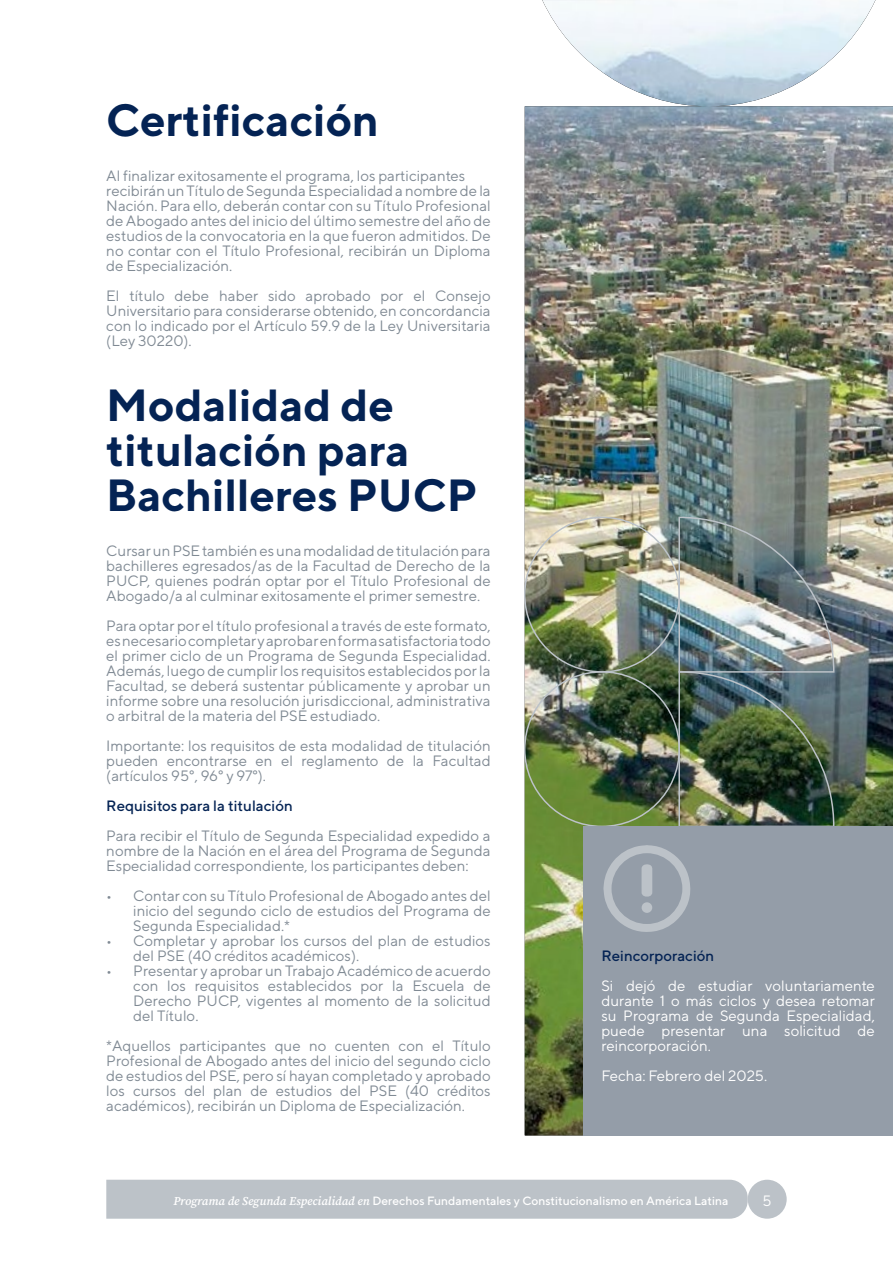
<style>
.page{position:relative;width:893px;height:1263px;background:#fff}
.page>*{position:absolute;margin:0;border:0;box-sizing:border-box;transform-origin:0 0}
.t1{font:700 45px/45px "TT Norms";color:#042354}
.t2{font:15px/15px "TT Norms";color:#808a94;text-align:justify}
.t3{font:15px/15px "TT Norms";color:#fff;text-align:justify}
.t4{font:500 15px "TT Norms";color:#042354}
.t5{font:500 12px "TT Norms";color:#fff}
.s1{font-family:"Source Serif Pro";font-weight:600;font-style:italic}
</style>
<div class="page">
<div style="left:106px;top:1180px;width:642px;height:39px;background:#bcc2c8"></div>
<div style="left:748px;top:1180px;width:39px;height:39px;background:#bcc2c8;border-radius:50%"></div>
<img style="left:525px;top:0;width:368px;height:1135px">
<img style="left:678px;top:516px;width:157px;height:310px">
<div style="left:584px;top:826px;width:309px;height:309px;background:#949da8"></div>
<svg style="left:603px;top:845px;width:88px;height:87px"></svg>
<div style="left:641px;top:902px;width:11px;height:11px;background:#bcc2c8;border-radius:50%"></div>
<h1 class="t1" style="left:106px;top:97px;width:274px">Certificación</h1>
<p class="t2" style="left:106px;top:168px;width:386px;text-align:left">Al finalizar exitosamente el programa, los participantes recibirán un Título de Segunda Especialidad a nombre de la Nación. Para ello, deberán contar con su Título Profesional de Abogado antes del inicio del último semestre del año de estudios de la convocatoria en la que fueron admitidos. De no contar con el Título Profesional, recibirán un Diploma de Especialización.</p>
<p class="t2" style="left:106px;top:288px;width:386px">El título debe haber sido aprobado por el Consejo Universitario para considerarse obtenido, en concordancia con lo indicado por el Artículo 59.9 de la Ley Universitaria (Ley 30220).</p>
<h1 class="t1" style="left:106px;top:382px;width:373px">Modalidad de titulación para<br>Bachilleres PUCP</h1>
<p class="t2" style="left:106px;top:543px;width:386px">Cursar un PSE también es una modalidad de titulación para bachilleres egresados/as de la Facultad de Derecho de la PUCP, quienes podrán optar por el Título Profesional de Abogado/a al culminar exitosamente el primer semestre.</p>
<p class="t2" style="left:106px;top:618px;width:386px">Para optar por el título profesional a través de este formato, es necesario completar y aprobar en forma satisfactoria todo el primer ciclo de un Programa de Segunda Especialidad.<br>Además, luego de cumplir los requisitos establecidos por la Facultad, se deberá sustentar públicamente y aprobar un informe sobre una resolución jurisdiccional, administrativa o arbitral de la materia del PSE estudiado.</p>
<p class="t2" style="left:106px;top:738px;width:386px">Importante: los requisitos de esta modalidad de titulación pueden encontrarse en el reglamento de la Facultad (artículos 95°, 96° y 97°).</p>
<p class="t4" style="left:106px;top:797px;width:188px">Requisitos para la titulación</p>
<p class="t2" style="left:106px;top:828px;width:386px">Para recibir el Título de Segunda Especialidad expedido a nombre de la Nación en el área del Programa de Segunda Especialidad correspondiente, los participantes deben:</p>
<p class="t2" style="left:133px;top:888px;width:359px;text-indent:-27px">• Contar con su Título Profesional de Abogado antes del inicio del segundo ciclo de estudios del Programa de Segunda Especialidad.*</p>
<p class="t2" style="left:133px;top:933px;width:359px;text-indent:-27px">• Completar y aprobar los cursos del plan de estudios del PSE (40 créditos académicos).</p>
<p class="t2" style="left:133px;top:963px;width:359px;text-indent:-27px">• Presentar y aprobar un Trabajo Académico de acuerdo con los requisitos establecidos por la Escuela de Derecho PUCP, vigentes al momento de la solicitud del Título.</p>
<p class="t2" style="left:106px;top:1038px;width:386px">*Aquellos participantes que no cuenten con el Título Profesional de Abogado antes del inicio del segundo ciclo de estudios del PSE, pero sí hayan completado y aprobado los cursos del plan de estudios del PSE (40 créditos académicos), recibirán un Diploma de Especialización.</p>
<p class="t4" style="left:601px;top:947px;width:114px">Reincorporación</p>
<p class="t3" style="left:601px;top:978px;width:275px">Si dejó de estudiar voluntariamente durante 1 o más ciclos y desea retomar su Programa de Segunda Especialidad, puede presentar una solicitud de reincorporación.</p>
<p class="t3" style="left:601px;top:1068px;width:167px">Fecha: Febrero del 2025.</p>
<p class="t5" style="left:173px;top:1193px;width:556px"><span class="s1">Programa de Segunda Especialidad en</span> Derechos Fundamentales y Constitucionalismo en América Latina</p>
<p class="t3" style="left:763px;top:1193px;width:11px">5</p>
</div>
